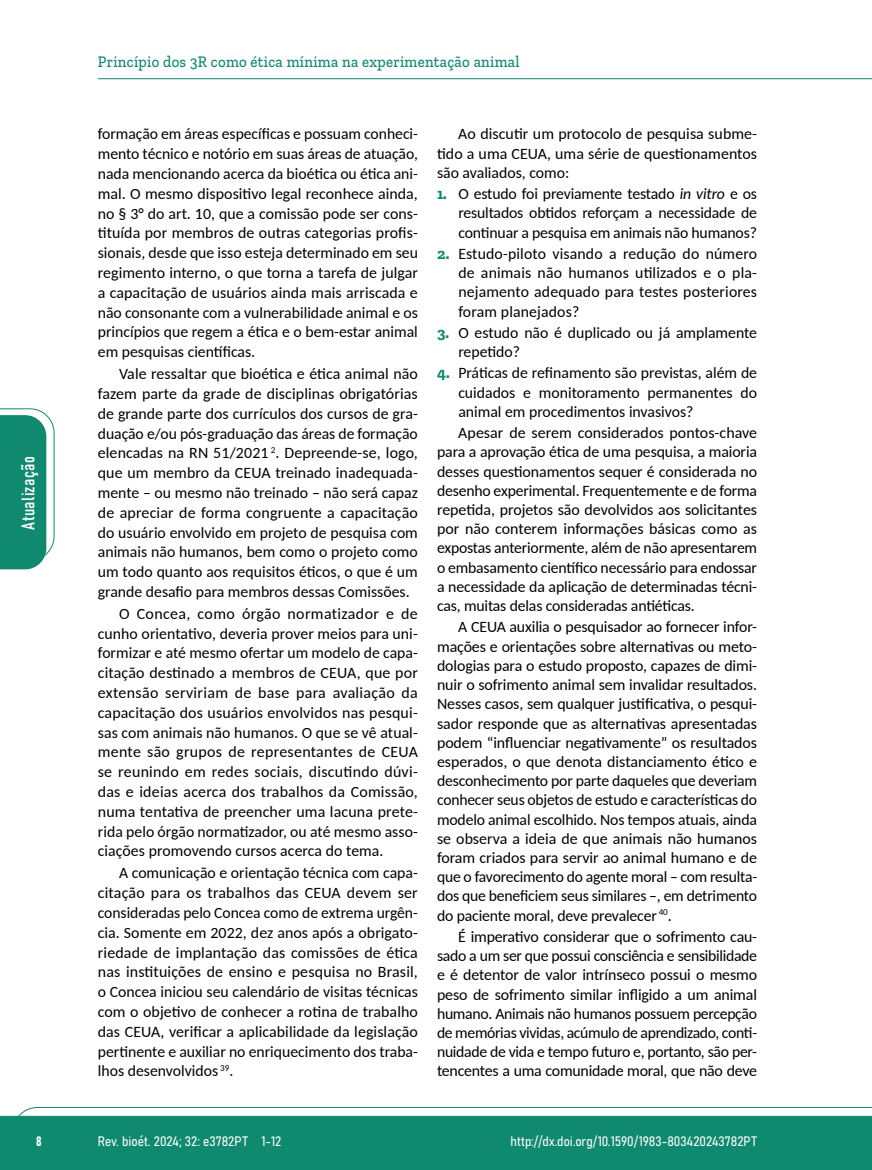
<style>
.page{position:relative;width:872px;height:1170px;background:#fff}
.page>*{position:absolute;margin:0;border:0;box-sizing:border-box;transform-origin:0 0}
.t1{font:18px "Bahnschrift";letter-spacing:.02em;color:#fff}
.t2{font:500 16.5px "Zilla Slab";letter-spacing:.02em;color:#108a6e;scale:.9 1}
.t3{font:15.75px/19.8px "Carlito";color:#000;text-align:justify}
.t4{font:13.5px "Bahnschrift";color:#fff}
.s1{font-family:"Zilla Slab";font-weight:700;color:#108a6e}
.s2{font-style:italic}
</style>
<div class="page">
<svg style="left:12px;top:1107px;width:860px;height:62px;background:#2e9880"></svg>
<hr style="left:98px;top:78px;width:774px;height:1px;background:#108a6e">
<svg style="left:0;top:408px;width:55px;height:161px"></svg>
<p class="t1" style="left:15px;top:529px;width:75px;rotate:-90deg">Atualização</p>
<p class="t2" style="left:98px;top:53px;width:470px">Princípio dos 3R como ética mínima na experimentação animal</p>
<p class="t3" style="left:98px;top:124px;width:322px">formação em áreas específicas e possuam conheci&shy;mento técnico e notório em suas áreas de atuação, nada mencionando acerca da bioética ou ética ani&shy;mal. O mesmo dispositivo legal reconhece ainda, no § 3° do art. 10, que a comissão pode ser cons&shy;tituída por membros de outras categorias profis&shy;sionais, desde que isso esteja determinado em seu regimento interno, o que torna a tarefa de julgar a capacitação de usuários ainda mais arriscada e não consonante com a vulnerabilidade animal e os princípios que regem a ética e o bem-estar animal em pesquisas científicas.</p>
<p class="t3" style="left:98px;top:363px;width:321px;text-indent:21px">Vale ressaltar que bioética e ética animal não fazem parte da grade de disciplinas obrigatórias de grande parte dos currículos dos cursos de gra&shy;duação e/ou pós-graduação das áreas de formação elencadas na RN 51/2021 <sup>2</sup>. Depreende-se, logo, que um membro da CEUA treinado inadequada&shy;mente – ou mesmo não treinado – não será capaz de apreciar de forma congruente a capacitação do usuário envolvido em projeto de pesquisa com animais não humanos, bem como o projeto como um todo quanto aos requisitos éticos, o que é um grande desafio para membros dessas Comissões.</p>
<p class="t3" style="left:98px;top:603px;width:321px;text-indent:21px">O Concea, como órgão normatizador e de cunho orientativo, deveria prover meios para uni&shy;formizar e até mesmo ofertar um modelo de capa&shy;citação destinado a membros de CEUA, que por extensão serviriam de base para avaliação da capacitação dos usuários envolvidos nas pesqui&shy;sas com animais não humanos. O que se vê atual&shy;mente são grupos de representantes de CEUA se reunindo em redes sociais, discutindo dúvi&shy;das e ideias acerca dos trabalhos da Comissão, numa tentativa de preencher uma lacuna prete&shy;rida pelo órgão normatizador, ou até mesmo asso&shy;ciações promovendo cursos acerca do tema.</p>
<p class="t3" style="left:98px;top:862px;width:321px;text-indent:21px">A comunicação e orientação técnica com capa&shy;citação para os trabalhos das CEUA devem ser consideradas pelo Concea como de extrema urgên&shy;cia. Somente em 2022, dez anos após a obrigato&shy;riedade de implantação das comissões de ética nas instituições de ensino e pesquisa no Brasil, o Concea iniciou seu calendário de visitas técnicas com o objetivo de conhecer a rotina de trabalho das CEUA, verificar a aplicabilidade da legislação pertinente e auxiliar no enriquecimento dos traba&shy;lhos desenvolvidos <sup>39</sup>.</p>
<p class="t3" style="left:437px;top:124px;width:321px;line-height:19.2px;text-indent:21px">Ao discutir um protocolo de pesquisa subme&shy;tido a uma CEUA, uma série de questionamentos são avaliados, como:</p>
<p class="t3" style="left:458px;top:184px;width:300px;line-height:19.2px;text-indent:-21px"><span class="s1">1.</span> O estudo foi previamente testado <span class="s2">in vitro</span> e os resultados obtidos reforçam a necessidade de continuar a pesquisa em animais não humanos?</p>
<p class="t3" style="left:458px;top:243px;width:300px;line-height:19.2px;text-indent:-21px"><span class="s1">2.</span> Estudo-piloto visando a redução do número de animais não humanos utilizados e o pla&shy;nejamento adequado para testes posteriores foram planejados?</p>
<p class="t3" style="left:458px;top:322px;width:300px;line-height:19.2px;text-indent:-21px"><span class="s1">3.</span> O estudo não é duplicado ou já amplamente repetido?</p>
<p class="t3" style="left:458px;top:363px;width:300px;line-height:19.2px;text-indent:-21px"><span class="s1">4.</span> Práticas de refinamento são previstas, além de cuidados e monitoramento permanentes do animal em procedimentos invasivos?</p>
<p class="t3" style="left:437px;top:422px;width:322px;line-height:19.2px;text-indent:21px">Apesar de serem considerados pontos-chave para a aprovação ética de uma pesquisa, a maioria desses questionamentos sequer é considerada no desenho experimental. Frequentemente e de forma repetida, projetos são devolvidos aos solicitantes por não conterem informações básicas como as expostas anteriormente, além de não apresentarem o embasamento científico necessário para endossar a necessidade da aplicação de determinadas técni&shy;cas, muitas delas consideradas antiéticas.</p>
<p class="t3" style="left:437px;top:617px;width:321px;line-height:19.2px;text-indent:21px">A CEUA auxilia o pesquisador ao fornecer infor&shy;mações e orientações sobre alternativas ou meto&shy;dologias para o estudo proposto, capazes de dimi&shy;nuir o sofrimento animal sem invalidar resultados.<br>Nesses casos, sem qualquer justificativa, o pesqui&shy;sador responde que as alternativas apresentadas podem “influenciar negativamente” os resultados esperados, o que denota distanciamento ético e desconhecimento por parte daqueles que deveriam conhecer seus objetos de estudo e características do modelo animal escolhido. Nos tempos atuais, ainda se observa a ideia de que animais não humanos foram criados para servir ao animal humano e de que o favorecimento do agente moral – com resulta&shy;dos que beneficiem seus similares –, em detrimento do paciente moral, deve prevalecer <sup>40</sup>.</p>
<p class="t3" style="left:437px;top:926px;width:321px;line-height:19.2px;text-indent:21px">É imperativo considerar que o sofrimento cau&shy;sado a um ser que possui consciência e sensibilidade e é detentor de valor intrínseco possui o mesmo peso de sofrimento similar infligido a um animal humano. Animais não humanos possuem percepção de memórias vividas, acúmulo de aprendizado, conti&shy;nuidade de vida e tempo futuro e, portanto, são per&shy;tencentes a uma comunidade moral, que não deve</p>
<p class="t4" style="left:36px;top:1130px;width:7px">8</p>
<p class="t4" style="left:98px;top:1131px;width:185px">Rev. bioét. 2024; 32: e3782PT 1-12</p>
<p class="t4" style="left:510px;top:1131px;width:248px">http://dx.doi.org/10.1590/1983-803420243782PT</p>
</div>
